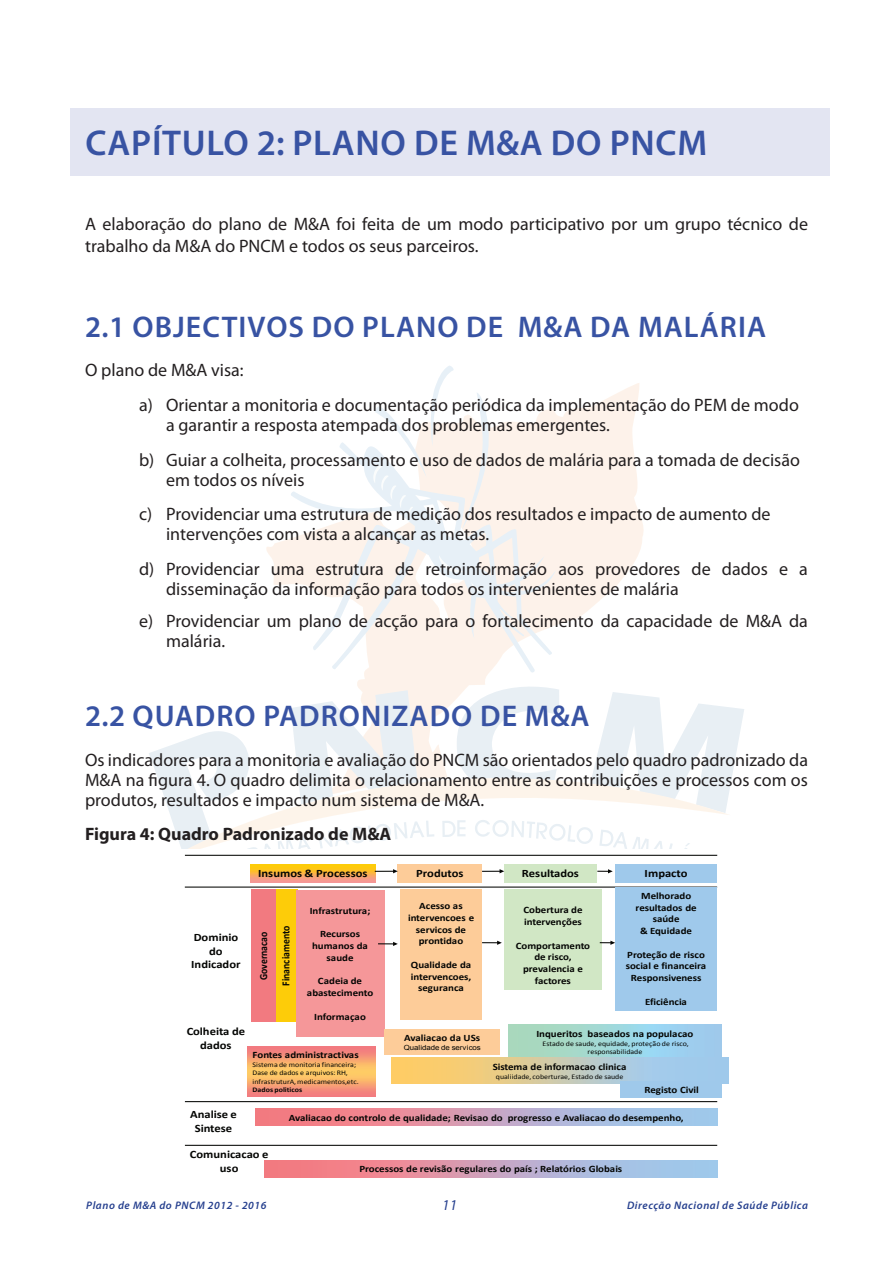
<style>
.page{position:relative;width:893px;height:1263px;background:#fff}
.page>*{position:absolute;margin:0;border:0;box-sizing:border-box;transform-origin:0 0}
.t1{font:600 36px "Myriad Pro";letter-spacing:.02em;color:#3853a3}
.t2{font:600 30px "Myriad Pro";letter-spacing:.035em;color:#3853a3}
.t3{font:18px/34.8px "Myriad Pro";color:#231f20}
.t4{font:700 18px "Myriad Pro";color:#231f20}
.t5{font:italic 15px "Myriad Pro";color:#253f8e}
.t6{font:700 11.25px/13.5px "Calibri";color:#040503;text-align:center;scale:1.12 1}
.t7{font:italic 600 10.95px "Myriad Pro";letter-spacing:.05em;color:#253f8e}
.t8{font:700 10.95px "Calibri";letter-spacing:-.005em;color:#040503;scale:.9 1}
.t9{font:700 9.75px/11.7px "Calibri";letter-spacing:-.005em;color:#040503;text-align:center;scale:1.12 1}
.t10{font:7.05px/8.4px "Calibri";color:#040503;scale:1.12 1}
.t11{font:7.05px "Arial";letter-spacing:-.01em;color:#040503;scale:1.12 1}
.t12{font:700 7.05px "Calibri";letter-spacing:.01em;color:#040503;scale:1.12 1}
</style>
<div class="page">
<svg style="left:266px;top:383px;width:378px;height:297px;fill:#fdf2ea"></svg>
<svg style="left:149px;top:680px;width:595px;height:133px"></svg>
<svg style="left:170px;top:751px;width:561px;height:98px"></svg>
<svg style="left:186px;top:836px;width:126px;height:13px"></svg>
<svg style="left:318px;top:820px;width:116px;height:28px"></svg>
<svg style="left:442px;top:820px;width:24px;height:17px"></svg>
<svg style="left:290px;top:366px;width:266px;height:308px"></svg>
<svg style="left:371px;top:465px;width:114px;height:129px"></svg>
<div style="left:70px;top:108px;width:759px;height:68px;background:#e3e5f2"></div>
<svg style="left:250px;top:864px;width:126px;height:19px;background:#fab24a"></svg>
<div style="left:398px;top:864px;width:84px;height:19px;background:#fdcc99"></div>
<div style="left:504px;top:864px;width:93px;height:19px;background:#d1e7c5"></div>
<div style="left:615px;top:864px;width:102px;height:19px;background:#9fc9eb"></div>
<hr style="left:185px;top:886px;width:532px;height:2px;background:#040503">
<hr style="left:185px;top:855px;width:532px;height:1px;background:#040503">
<div style="left:615px;top:887px;width:102px;height:124px;background:#9fc9eb"></div>
<div style="left:273px;top:889px;width:25px;height:133px;background:#fdcc09"></div>
<div style="left:296px;top:890px;width:88px;height:146px;background:#f59799"></div>
<div style="left:400px;top:889px;width:82px;height:130px;background:#fdcc99"></div>
<div style="left:504px;top:890px;width:98px;height:100px;background:#d1e7c5"></div>
<svg style="left:378px;top:942px;width:20px;height:4px"></svg>
<svg style="left:375px;top:869px;width:23px;height:4px"></svg>
<div style="left:251px;top:889px;width:25px;height:133px;background:#f27a80"></div>
<svg style="left:482px;top:941px;width:20px;height:4px"></svg>
<svg style="left:247px;top:1046px;width:129px;height:51px;background:#f8a273"></svg>
<div style="left:384px;top:1029px;width:116px;height:26px;background:#fdcc99"></div>
<svg style="left:509px;top:1025px;width:212px;height:33px;background:#a1d5da"></svg>
<svg style="left:391px;top:1058px;width:337px;height:25px;background:#cdcbac"></svg>
<div style="left:619px;top:1081px;width:102px;height:17px;background:#9fc9eb"></div>
<hr style="left:185px;top:1101px;width:532px;height:1px;background:#040503">
<svg style="left:256px;top:1109px;width:461px;height:17px;background:#cba2ba"></svg>
<svg style="left:265px;top:1160px;width:452px;height:17px;background:#cba2ba"></svg>
<hr style="left:185px;top:1145px;width:532px;height:1px;background:#040503">
<svg style="left:600px;top:941px;width:15px;height:4px"></svg>
<svg style="left:475px;top:820px;width:249px;height:54px"></svg>
<h1 class="t1" style="left:85px;top:120px;width:44px">CAPÍTULO</h1>
<h1 class="t1" style="left:257px;top:120px;width:80px">2: PLANO</h1>
<h1 class="t1" style="left:414px;top:120px;width:295px">DE M&amp;A DO PNCM</h1>
<p class="t3" style="left:85px;top:212px;width:724px;line-height:22.5px">A elaboração do plano de M&amp;A foi feita de um modo participativo por um grupo técnico de trabalho da M&amp;A do PNCM e todos os seus parceiros.</p>
<h2 class="t2" style="left:85px;top:307px;width:119px">2.1 OBJECTIVOS</h2>
<h2 class="t2" style="left:312px;top:307px;width:89px">DO PLANO</h2>
<h2 class="t2" style="left:466px;top:307px;width:191px">DE M&amp;A DA MALÁRIA</h2>
<p class="t3" style="left:139px;top:353px;width:661px;text-indent:-54px">O plano de M&amp;A visa:<br>a) Orientar a monitoria e documentação periódica da implementação do PEM de modo</p>
<p class="t3" style="left:139px;top:407px;width:662px;text-indent:27px">a garantir a resposta atempada dos problemas emergentes.<br>b) Guiar a colheita, processamento e uso de dados de malária para a tomada de decisão</p>
<p class="t3" style="left:139px;top:462px;width:633px;text-indent:27px">em todos os níveis<br>c) Providenciar uma estrutura de medição dos resultados e impacto de aumento de</p>
<p class="t3" style="left:139px;top:516px;width:670px;text-indent:27px">intervenções com vista a alcançar as metas.<br>d) Providenciar uma estrutura de retroinformação aos provedores de dados e a</p>
<p class="t3" style="left:139px;top:572px;width:670px;line-height:32.5px;text-indent:27px">disseminação da informação para todos os intervenientes de malária<br>e) Providenciar um plano de acção para o fortalecimento da capacidade de M&amp;A da</p>
<p class="t3" style="left:166px;top:623px;width:61px">malária.</p>
<h2 class="t2" style="left:85px;top:697px;width:91px">2.2 QUADRO</h2>
<h2 class="t2" style="left:263px;top:697px;width:20px">PADRONIZADO</h2>
<h2 class="t2" style="left:480px;top:697px;width:111px">DE M&amp;A</h2>
<p class="t3" style="left:85px;top:750px;width:724px;line-height:19.8px;text-align:justify">Os indicadores para a monitoria e avaliação do PNCM são orientados pelo quadro padronizado da M&amp;A na figura 4. O quadro delimita o relacionamento entre as contribuições e processos com os produtos, resultados e impacto num sistema de M&amp;A.</p>
<p class="t4" style="left:85px;top:822px;width:308px">Figura 4: Quadro Padronizado de M&amp;A</p>
<p class="t6" style="left:258px;top:866px;width:99px">Insumos &amp; Processos</p>
<p class="t6" style="left:416px;top:866px;width:44px">Produtos</p>
<p class="t6" style="left:522px;top:866px;width:52px">Resultados</p>
<p class="t6" style="left:645px;top:866px;width:40px">Impacto</p>
<p class="t6" style="left:191px;top:930px;width:46px">Dominio do<br>Indicador</p>
<p class="t8" style="left:257px;top:980px;width:55px;rotate:-90deg">Governacao</p>
<p class="t8" style="left:279px;top:986px;width:68px;rotate:-90deg">Financiamento</p>
<p class="t9" style="left:310px;top:904px;width:56px">Infrastrutura;</p>
<p class="t9" style="left:312px;top:928px;width:51px">Recursos humanos da saude</p>
<p class="t9" style="left:307px;top:975px;width:61px">Cadeia de abastecimento</p>
<p class="t9" style="left:314px;top:1010px;width:48px">Informaçao</p>
<p class="t9" style="left:408px;top:899px;width:61px">Acesso as intervencoes e servicos de prontidao</p>
<p class="t9" style="left:411px;top:958px;width:55px">Qualidade da intervencoes, seguranca</p>
<p class="t9" style="left:523px;top:904px;width:54px;text-align:left">Cobertura de intervenções</p>
<p class="t9" style="left:516px;top:939px;width:68px">Comportamento de risco, prevalencia e factores</p>
<p class="t9" style="left:636px;top:889px;width:56px">Melhorado resultados de saúde<br>&amp; Equidade</p>
<p class="t9" style="left:626px;top:948px;width:73px">Proteção de risco social e financeira<br>Responsiveness</p>
<p class="t9" style="left:645px;top:995px;width:39px">Eficiência</p>
<p class="t6" style="left:187px;top:1024px;width:54px">Colheita de dados</p>
<p class="t9" style="left:536px;top:1027px;width:142px">Inqueritos baseados na populacao</p>
<p class="t10" style="left:543px;top:1039px;width:132px;text-align:center">Estado de saude, equidade, proteção de risco, responsabilidade</p>
<p class="t9" style="left:493px;top:1060px;width:121px">Sistema de informacao clinica</p>
<p class="t10" style="left:496px;top:1072px;width:115px">qualiidade, coberturae, Estado de saude</p>
<p class="t9" style="left:644px;top:1083px;width:50px">Registo Civil</p>
<p class="t9" style="left:289px;top:1111px;width:354px">Avaliacao do controlo de qualidade; Revisao do progresso e Avaliacao do desempenho,</p>
<p class="t9" style="left:404px;top:1031px;width:69px">Avaliacao da USs</p>
<p class="t11" style="left:404px;top:1043px;width:70px">Qualidade de servicos</p>
<p class="t9" style="left:253px;top:1048px;width:96px">Fontes administractivas</p>
<p class="t10" style="left:253px;top:1060px;width:96px">Sistema de monitoria financeira;<br>Dase de dados e arquivos: RH, infrastruturA, medicamentos,etc.</p>
<p class="t12" style="left:253px;top:1085px;width:46px">Dados politicos</p>
<p class="t6" style="left:190px;top:1107px;width:43px">Analise e<br>Sintese</p>
<p class="t6" style="left:190px;top:1147px;width:72px">Comunicacao e uso</p>
<p class="t9" style="left:359px;top:1162px;width:236px">Processos de revisão regulares do país ; Relatórios Globais</p>
<p class="t7" style="left:86px;top:1198px;width:182px">Plano de M&amp;A do PNCM 2012 - 2016</p>
<p class="t5" style="left:442px;top:1196px;width:16px">11</p>
<p class="t7" style="left:627px;top:1198px;width:183px">Direcção Nacional de Saúde Pública</p>
</div>
